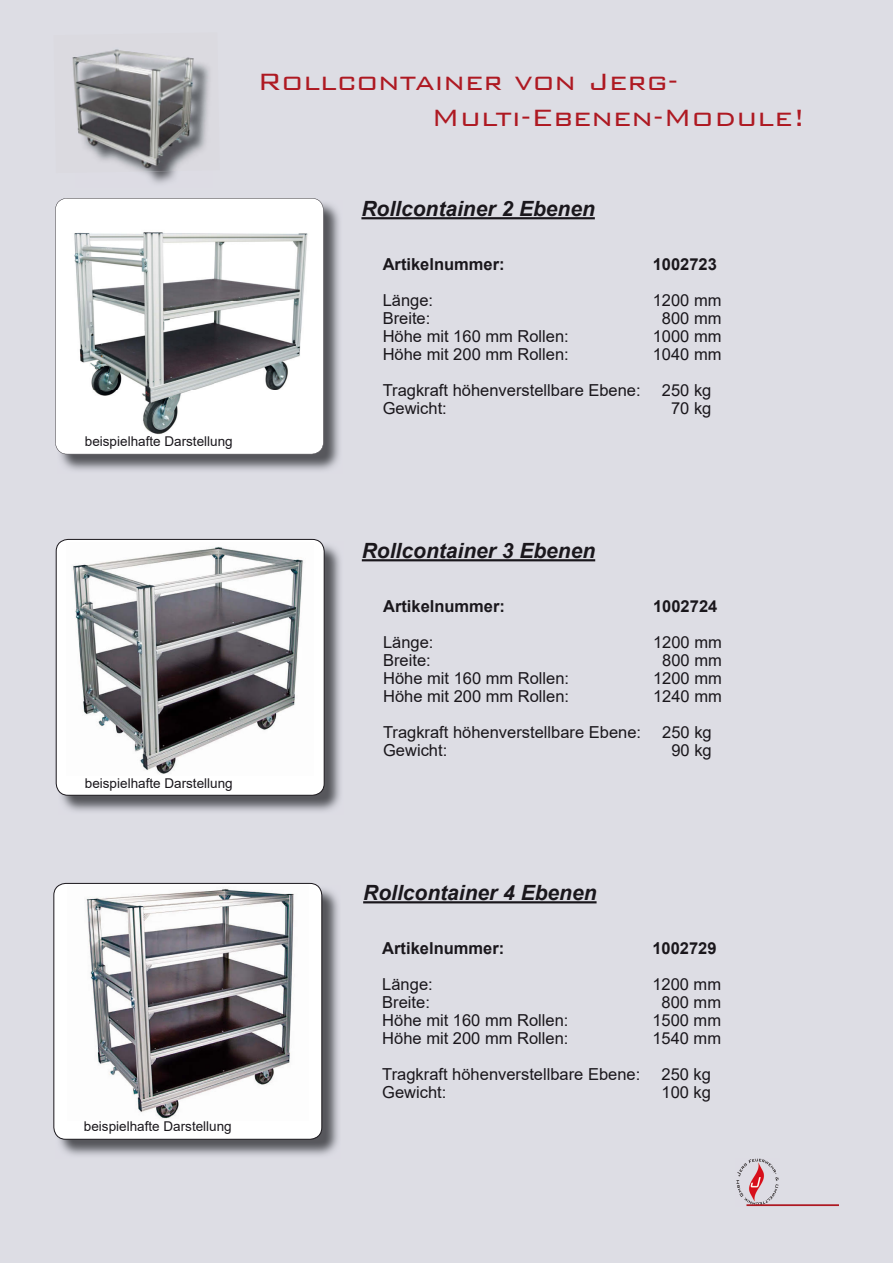
<style>
.page{position:relative;width:893px;height:1263px;background:#dddde4}
.page>*{position:absolute;margin:0;border:0;box-sizing:border-box;transform-origin:0 0}
.t1{font:300 31.5px/36px "Bank Gothic BT";color:#ae1922}
.t2{font:italic 700 21px "Arial";color:#1a171c}
.t3{font:16.5px "Arial";color:#1a171c}
.t4{font:700 16.5px "Arial";color:#1a171c}
.t5{font:13.5px "Arial";color:#1a171c}
</style>
<div class="page">
<img style="left:58px;top:541px;width:285px;height:273px">
<div style="left:56px;top:539px;width:268px;height:256px;background:#fff;border-radius:12px"></div>
<div style="left:56px;top:539px;width:268px;height:256px;border:1px solid #1a171c;border-radius:12px"></div>
<img style="left:56px;top:885px;width:285px;height:273px">
<div style="left:54px;top:883px;width:268px;height:256px;background:#fff;border-radius:12px"></div>
<div style="left:54px;top:883px;width:268px;height:256px;border:1px solid #1a171c;border-radius:12px"></div>
<img style="left:57px;top:200px;width:285px;height:273px">
<svg style="left:55px;top:198px;width:269px;height:256px"></svg>
<img style="left:86px;top:888px;width:208px;height:231px">
<hr style="left:363px;top:901px;width:234px;height:2px;background:#1a171c">
<img style="left:72px;top:547px;width:232px;height:227px">
<hr style="left:362px;top:559px;width:233px;height:2px;background:#1a171c">
<img style="left:64px;top:213px;width:250px;height:222px">
<hr style="left:361px;top:217px;width:234px;height:2px;background:#1a171c">
<img style="left:76px;top:173px;width:137px;height:14px">
<div style="left:54px;top:32px;width:166px;height:141px;background:#dbdae0"></div>
<img style="left:76px;top:53px;width:137px;height:120px">
<img style="left:735px;top:1158px;width:44px;height:48px">
<hr style="left:746px;top:1204px;width:93px;height:2px;background:#ae1922">
<p class="t5" style="left:85px;top:432px;width:149px">beispielhafte Darstellung</p>
<h1 class="t1" style="left:432px;top:63px;width:376px;text-indent:-174px">Rollcontainer von Jerg-<br>Multi-Ebenen-Module!</h1>
<p class="t2" style="left:361px;top:195px;width:235px">Rollcontainer 2 Ebenen</p>
<p class="t4" style="left:383px;top:253px;width:123px">Artikelnummer:</p>
<p class="t4" style="left:653px;top:253px;width:66px">1002723</p>
<p class="t3" style="left:383px;top:289px;width:52px">Länge:</p>
<p class="t3" style="left:653px;top:289px;width:70px">1200 mm</p>
<p class="t3" style="left:383px;top:307px;width:49px">Breite:</p>
<p class="t3" style="left:662px;top:307px;width:61px">800 mm</p>
<p class="t3" style="left:383px;top:325px;width:188px">Höhe mit 160 mm Rollen:</p>
<p class="t3" style="left:653px;top:325px;width:70px">1000 mm</p>
<p class="t3" style="left:383px;top:343px;width:188px">Höhe mit 200 mm Rollen:</p>
<p class="t3" style="left:653px;top:343px;width:70px">1040 mm</p>
<p class="t3" style="left:383px;top:379px;width:260px">Tragkraft höhenverstellbare Ebene:</p>
<p class="t3" style="left:662px;top:379px;width:51px">250 kg</p>
<p class="t3" style="left:383px;top:397px;width:66px">Gewicht:</p>
<p class="t3" style="left:671px;top:397px;width:42px">70 kg</p>
<p class="t5" style="left:85px;top:773px;width:149px">beispielhafte Darstellung</p>
<p class="t2" style="left:362px;top:537px;width:235px">Rollcontainer 3 Ebenen</p>
<p class="t4" style="left:383px;top:595px;width:123px">Artikelnummer:</p>
<p class="t4" style="left:653px;top:595px;width:66px">1002724</p>
<p class="t3" style="left:383px;top:631px;width:52px">Länge:</p>
<p class="t3" style="left:653px;top:631px;width:70px">1200 mm</p>
<p class="t3" style="left:383px;top:649px;width:49px">Breite:</p>
<p class="t3" style="left:662px;top:649px;width:61px">800 mm</p>
<p class="t3" style="left:383px;top:667px;width:188px">Höhe mit 160 mm Rollen:</p>
<p class="t3" style="left:653px;top:667px;width:70px">1200 mm</p>
<p class="t3" style="left:383px;top:685px;width:188px">Höhe mit 200 mm Rollen:</p>
<p class="t3" style="left:653px;top:685px;width:70px">1240 mm</p>
<p class="t3" style="left:383px;top:721px;width:260px">Tragkraft höhenverstellbare Ebene:</p>
<p class="t3" style="left:662px;top:721px;width:51px">250 kg</p>
<p class="t3" style="left:383px;top:739px;width:66px">Gewicht:</p>
<p class="t3" style="left:671px;top:739px;width:42px">90 kg</p>
<p class="t5" style="left:84px;top:1117px;width:149px">beispielhafte Darstellung</p>
<p class="t2" style="left:363px;top:879px;width:235px">Rollcontainer 4 Ebenen</p>
<p class="t4" style="left:382px;top:937px;width:123px">Artikelnummer:</p>
<p class="t4" style="left:652px;top:937px;width:66px">1002729</p>
<p class="t3" style="left:382px;top:973px;width:52px">Länge:</p>
<p class="t3" style="left:652px;top:973px;width:70px">1200 mm</p>
<p class="t3" style="left:382px;top:991px;width:49px">Breite:</p>
<p class="t3" style="left:661px;top:991px;width:61px">800 mm</p>
<p class="t3" style="left:382px;top:1009px;width:188px">Höhe mit 160 mm Rollen:</p>
<p class="t3" style="left:652px;top:1009px;width:70px">1500 mm</p>
<p class="t3" style="left:382px;top:1027px;width:188px">Höhe mit 200 mm Rollen:</p>
<p class="t3" style="left:652px;top:1027px;width:70px">1540 mm</p>
<p class="t3" style="left:382px;top:1063px;width:260px">Tragkraft höhenverstellbare Ebene:</p>
<p class="t3" style="left:661px;top:1063px;width:51px">250 kg</p>
<p class="t3" style="left:382px;top:1081px;width:66px">Gewicht:</p>
<p class="t3" style="left:661px;top:1081px;width:51px">100 kg</p>
</div>
